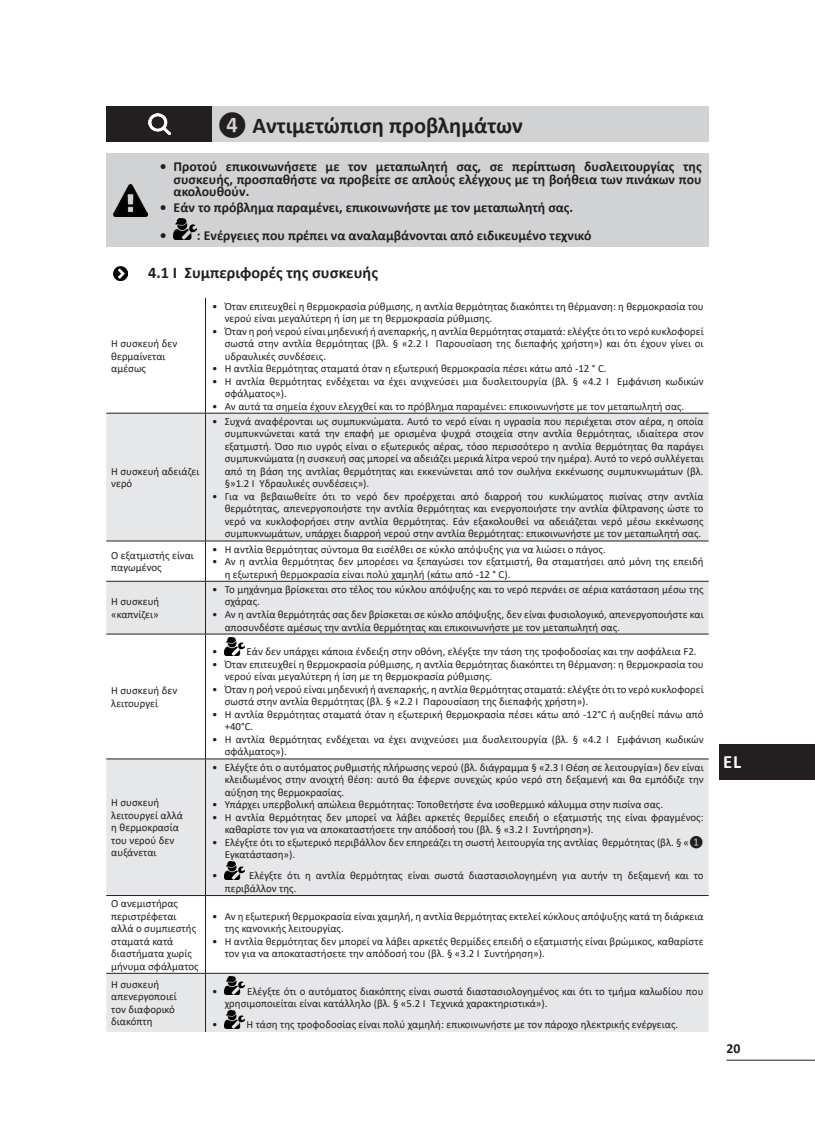
<style>
.page{position:relative;width:815px;height:1124px;background:#fff}
.page>*{position:absolute;margin:0;border:0;box-sizing:border-box;transform-origin:0 0}
.Titre_1{font:700 22.5px "Calibri";color:#231f20}
.t1{font:700 18.75px "Calibri";color:#fff}
.Titre_2{font:700 16.25px "Calibri";color:#231f20}
.t2{font:700 13.75px/12.5px "Calibri";color:#231f20;text-align:justify}
.Texte_Normal{font:10.88px/12.5px "Calibri";color:#231f20}
</style>
<div class="page">
<hr style="left:726px;top:1059px;width:89px;height:1px;background:#231f20">
<div style="left:106px;top:106px;width:107px;height:36px;background:#231f20"></div>
<div style="left:213px;top:106px;width:496px;height:36px;background:#d1d2d4"></div>
<img style="left:149px;top:113px;width:21px;height:22px">
<div style="left:106px;top:154px;width:46px;height:93px;background:#d1d2d4"></div>
<div style="left:152px;top:154px;width:557px;height:93px;background:#d1d2d4"></div>
<img style="left:113px;top:184px;width:35px;height:32px">
<img style="left:174px;top:219px;width:23px;height:21px">
<img style="left:113px;top:266px;width:15px;height:14px">
<svg style="left:106px;top:414px;width:603px;height:617px;fill:#e6e7e9"></svg>
<hr style="left:205px;top:298px;width:1px;height:115px;background:#231f20">
<hr style="left:106px;top:413px;width:100px;height:1px;background:#231f20">
<hr style="left:206px;top:413px;width:503px;height:1px;background:#231f20">
<hr style="left:205px;top:413px;width:1px;height:127px;background:#231f20">
<hr style="left:106px;top:540px;width:100px;height:1px;background:#231f20">
<hr style="left:206px;top:540px;width:503px;height:1px;background:#231f20">
<hr style="left:205px;top:541px;width:1px;height:40px;background:#231f20">
<hr style="left:106px;top:581px;width:100px;height:1px;background:#231f20">
<hr style="left:206px;top:581px;width:503px;height:1px;background:#231f20">
<hr style="left:205px;top:581px;width:1px;height:52px;background:#231f20">
<hr style="left:106px;top:633px;width:100px;height:1px;background:#231f20">
<hr style="left:206px;top:633px;width:503px;height:1px;background:#231f20">
<hr style="left:205px;top:634px;width:1px;height:124px;background:#231f20">
<hr style="left:106px;top:758px;width:100px;height:1px;background:#231f20">
<hr style="left:206px;top:758px;width:503px;height:1px;background:#231f20">
<hr style="left:205px;top:759px;width:1px;height:136px;background:#231f20">
<hr style="left:205px;top:895px;width:1px;height:77px;background:#231f20">
<hr style="left:106px;top:972px;width:100px;height:1px;background:#231f20">
<hr style="left:206px;top:972px;width:503px;height:1px;background:#231f20">
<hr style="left:205px;top:973px;width:1px;height:58px;background:#231f20">
<hr style="left:106px;top:895px;width:100px;height:1px;background:#231f20">
<hr style="left:206px;top:895px;width:503px;height:1px;background:#231f20">
<img style="left:225px;top:637px;width:19px;height:18px">
<img style="left:225px;top:861px;width:19px;height:18px">
<img style="left:225px;top:976px;width:19px;height:18px">
<img style="left:225px;top:1010px;width:19px;height:18px">
<div style="left:719px;top:744px;width:96px;height:36px;background:#231f20"></div>
<p class="Titre_1" style="left:218px;top:109px;width:307px">❹ Αντιμετώπιση προβλημάτων</p>
<p class="t2" style="left:174px;top:160px;width:529px;text-indent:-14px">• Προτού επικοινωνήσετε με τον μεταπωλητή σας, σε περίπτωση δυσλειτουργίας της συσκευής, προσπαθήστε να προβείτε σε απλούς ελέγχους με τη βοήθεια των πινάκων που ακολουθούν.</p>
<p class="t2" style="left:160px;top:201px;width:415px">• Εάν το πρόβλημα παραμένει, επικοινωνήστε με τον μεταπωλητή σας.</p>
<p class="t2" style="left:160px;top:229px;width:433px">• : Ενέργειες που πρέπει να αναλαμβάνονται από ειδικευμένο τεχνικό</p>
<p class="Titre_2" style="left:148px;top:261px;width:231px">4.1 I Συμπεριφορές της συσκευής</p>
<p class="Texte_Normal" style="left:111px;top:337px;width:68px">Η συσκευή δεν θερμαίνεται αμέσως</p>
<p class="Texte_Normal" style="left:111px;top:464px;width:90px">Η συσκευή αδειάζει νερό</p>
<p class="Texte_Normal" style="left:111px;top:548px;width:84px">Ο εξατμιστής είναι παγωμένος</p>
<p class="Texte_Normal" style="left:111px;top:595px;width:50px">Η συσκευή «καπνίζει»</p>
<p class="Texte_Normal" style="left:111px;top:684px;width:68px">Η συσκευή δεν λειτουργεί</p>
<p class="Texte_Normal" style="left:111px;top:796px;width:73px">Η συσκευή λειτουργεί αλλά η θερμοκρασία του νερού δεν αυξάνεται</p>
<p class="Texte_Normal" style="left:111px;top:896px;width:89px">Ο ανεμιστήρας περιστρέφεται αλλά ο συμπιεστής σταματά κατά διαστήματα χωρίς μήνυμα σφάλματος</p>
<p class="Texte_Normal" style="left:225px;top:299px;width:480px;text-indent:-13px">• Όταν επιτευχθεί η θερμοκρασία ρύθμισης, η αντλία θερμότητας διακόπτει τη θέρμανση: η θερμοκρασία του νερού είναι μεγαλύτερη ή ίση με τη θερμοκρασία ρύθμισης.</p>
<p class="Texte_Normal" style="left:225px;top:324px;width:480px;text-align:justify;text-indent:-13px">• Όταν η ροή νερού είναι μηδενική ή ανεπαρκής, η αντλία θερμότητας σταματά: ελέγξτε ότι το νερό κυκλοφορεί σωστά στην αντλία θερμότητας (βλ. § «2.2 I Παρουσίαση της διεπαφής χρήστη») και ότι έχουν γίνει οι υδραυλικές συνδέσεις.</p>
<p class="Texte_Normal" style="left:212px;top:362px;width:396px">• Η αντλία θερμότητας σταματά όταν η εξωτερική θερμοκρασία πέσει κάτω από -12 ° C.</p>
<p class="Texte_Normal" style="left:225px;top:374px;width:480px;text-indent:-13px">• Η αντλία θερμότητας ενδέχεται να έχει ανιχνεύσει μια δυσλειτουργία (βλ. § «4.2 I Εμφάνιση κωδικών σφάλματος»).</p>
<p class="Texte_Normal" style="left:212px;top:399px;width:474px">• Αν αυτά τα σημεία έχουν ελεγχθεί και το πρόβλημα παραμένει: επικοινωνήστε με τον μεταπωλητή σας.</p>
<p class="Texte_Normal" style="left:225px;top:414px;width:480px;text-align:justify;text-indent:-13px">• Συχνά αναφέρονται ως συμπυκνώματα. Αυτό το νερό είναι η υγρασία που περιέχεται στον αέρα, η οποία συμπυκνώνεται κατά την επαφή με ορισμένα ψυχρά στοιχεία στην αντλία θερμότητας, ιδιαίτερα στον εξατμιστή. Όσο πιο υγρός είναι ο εξωτερικός αέρας, τόσο περισσότερο η αντλία θερμότητας θα παράγει συμπυκνώματα (η συσκευή σας μπορεί να αδειάζει μερικά λίτρα νερού την ημέρα). Αυτό το νερό συλλέγεται από τη βάση της αντλίας θερμότητας και εκκενώνεται από τον σωλήνα εκκένωσης συμπυκνωμάτων (βλ. §»1.2 I Υδραυλικές συνδέσεις»).</p>
<p class="Texte_Normal" style="left:225px;top:489px;width:480px;text-align:justify;text-indent:-13px">• Για να βεβαιωθείτε ότι το νερό δεν προέρχεται από διαρροή του κυκλώματος πισίνας στην αντλία θερμότητας, απενεργοποιήστε την αντλία θερμότητας και ενεργοποιήστε την αντλία φίλτρανσης ώστε το νερό να κυκλοφορήσει στην αντλία θερμότητας. Εάν εξακολουθεί να αδειάζεται νερό μέσω εκκένωσης συμπυκνωμάτων, υπάρχει διαρροή νερού στην αντλία θερμότητας: επικοινωνήστε με τον μεταπωλητή σας.</p>
<p class="Texte_Normal" style="left:212px;top:542px;width:395px">• Η αντλία θερμότητας σύντομα θα εισέλθει σε κύκλο απόψυξης για να λιώσει ο πάγος.</p>
<p class="Texte_Normal" style="left:225px;top:555px;width:480px;text-indent:-13px">• Αν η αντλία θερμότητας δεν μπορέσει να ξεπαγώσει τον εξατμιστή, θα σταματήσει από μόνη της επειδή η εξωτερική θερμοκρασία είναι πολύ χαμηλή (κάτω από -12 ° C).</p>
<p class="Texte_Normal" style="left:225px;top:582px;width:480px;text-indent:-13px">• Το μηχάνημα βρίσκεται στο τέλος του κύκλου απόψυξης και το νερό περνάει σε αέρια κατάσταση μέσω της σχάρας.</p>
<p class="Texte_Normal" style="left:225px;top:607px;width:480px;text-indent:-13px">• Αν η αντλία θερμότητάς σας δεν βρίσκεται σε κύκλο απόψυξης, δεν είναι φυσιολογικό, απενεργοποιήστε και αποσυνδέστε αμέσως την αντλία θερμότητας και επικοινωνήστε με τον μεταπωλητή σας.</p>
<p class="Texte_Normal" style="left:212px;top:645px;width:7px">•</p>
<p class="Texte_Normal" style="left:247px;top:645px;width:452px">Εάν δεν υπάρχει κάποια ένδειξη στην οθόνη, ελέγξτε την τάση της τροφοδοσίας και την ασφάλεια F2.</p>
<p class="Texte_Normal" style="left:225px;top:657px;width:480px;text-indent:-13px">• Όταν επιτευχθεί η θερμοκρασία ρύθμισης, η αντλία θερμότητας διακόπτει τη θέρμανση: η θερμοκρασία του νερού είναι μεγαλύτερη ή ίση με τη θερμοκρασία ρύθμισης.</p>
<p class="Texte_Normal" style="left:225px;top:682px;width:480px;text-indent:-13px">• Όταν η ροή νερού είναι μηδενική ή ανεπαρκής, η αντλία θερμότητας σταματά: ελέγξτε ότι το νερό κυκλοφορεί σωστά στην αντλία θερμότητας (βλ. § «2.2 I Παρουσίαση της διεπαφής χρήστη»).</p>
<p class="Texte_Normal" style="left:225px;top:707px;width:480px;text-indent:-13px">• Η αντλία θερμότητας σταματά όταν η εξωτερική θερμοκρασία πέσει κάτω από -12°C ή αυξηθεί πάνω από +40°C.</p>
<p class="Texte_Normal" style="left:225px;top:732px;width:480px;text-indent:-13px">• Η αντλία θερμότητας ενδέχεται να έχει ανιχνεύσει μια δυσλειτουργία (βλ. § «4.2 I Εμφάνιση κωδικών σφάλματος»).</p>
<p class="Texte_Normal" style="left:225px;top:760px;width:480px;text-align:justify;text-indent:-13px">• Ελέγξτε ότι ο αυτόματος ρυθμιστής πλήρωσης νερού (βλ. διάγραμμα § «2.3 I Θέση σε λειτουργία») δεν είναι κλειδωμένος στην ανοιχτή θέση: αυτό θα έφερνε συνεχώς κρύο νερό στη δεξαμενή και θα εμπόδιζε την αύξηση της θερμοκρασίας.</p>
<p class="Texte_Normal" style="left:212px;top:797px;width:452px">• Υπάρχει υπερβολική απώλεια θερμότητας: Τοποθετήστε ένα ισοθερμικό κάλυμμα στην πισίνα σας.</p>
<p class="Texte_Normal" style="left:225px;top:810px;width:480px;text-indent:-13px">• Η αντλία θερμότητας δεν μπορεί να λάβει αρκετές θερμίδες επειδή ο εξατμιστής της είναι φραγμένος: καθαρίστε τον για να αποκαταστήσετε την απόδοσή του (βλ. § «3.2 I Συντήρηση»).</p>
<p class="Texte_Normal" style="left:225px;top:835px;width:480px;text-indent:-13px">• Ελέγξτε ότι το εξωτερικό περιβάλλον δεν επηρεάζει τη σωστή λειτουργία της αντλίας θερμότητας (βλ. § «❶<br>Εγκατάσταση»).</p>
<p class="Texte_Normal" style="left:212px;top:869px;width:7px">•</p>
<p class="Texte_Normal" style="left:225px;top:869px;width:480px;text-indent:24px">Ελέγξτε ότι η αντλία θερμότητας είναι σωστά διαστασιολογημένη για αυτήν τη δεξαμενή και το περιβάλλον της.</p>
<p class="Texte_Normal" style="left:225px;top:909px;width:480px;text-indent:-13px">• Αν η εξωτερική θερμοκρασία είναι χαμηλή, η αντλία θερμότητας εκτελεί κύκλους απόψυξης κατά τη διάρκεια της κανονικής λειτουργίας.</p>
<p class="Texte_Normal" style="left:225px;top:934px;width:480px;text-indent:-13px">• Η αντλία θερμότητας δεν μπορεί να λάβει αρκετές θερμίδες επειδή ο εξατμιστής είναι βρώμικος, καθαρίστε τον για να αποκαταστήσετε την απόδοσή του (βλ. § «3.2 I Συντήρηση»).</p>
<p class="Texte_Normal" style="left:111px;top:977px;width:67px">Η συσκευή απενεργοποιεί τον διαφορικό διακόπτη</p>
<p class="Texte_Normal" style="left:212px;top:984px;width:7px">•</p>
<p class="Texte_Normal" style="left:225px;top:984px;width:480px;text-indent:23px">Ελέγξτε ότι ο αυτόματος διακόπτης είναι σωστά διαστασιολογημένος και ότι το τμήμα καλωδίου που χρησιμοποιείται είναι κατάλληλο (βλ. § «5.2 I Τεχνικά χαρακτηριστικά»).</p>
<p class="Texte_Normal" style="left:212px;top:1018px;width:7px">•</p>
<p class="Texte_Normal" style="left:247px;top:1018px;width:433px">Η τάση της τροφοδοσίας είναι πολύ χαμηλή: επικοινωνήστε με τον πάροχο ηλεκτρικής ενέργειας.</p>
<h2 class="t1" style="left:723px;top:748px;width:19px">EL</h2>
<p class="t2" style="left:727px;top:1041px;width:15px">20</p>
</div>
